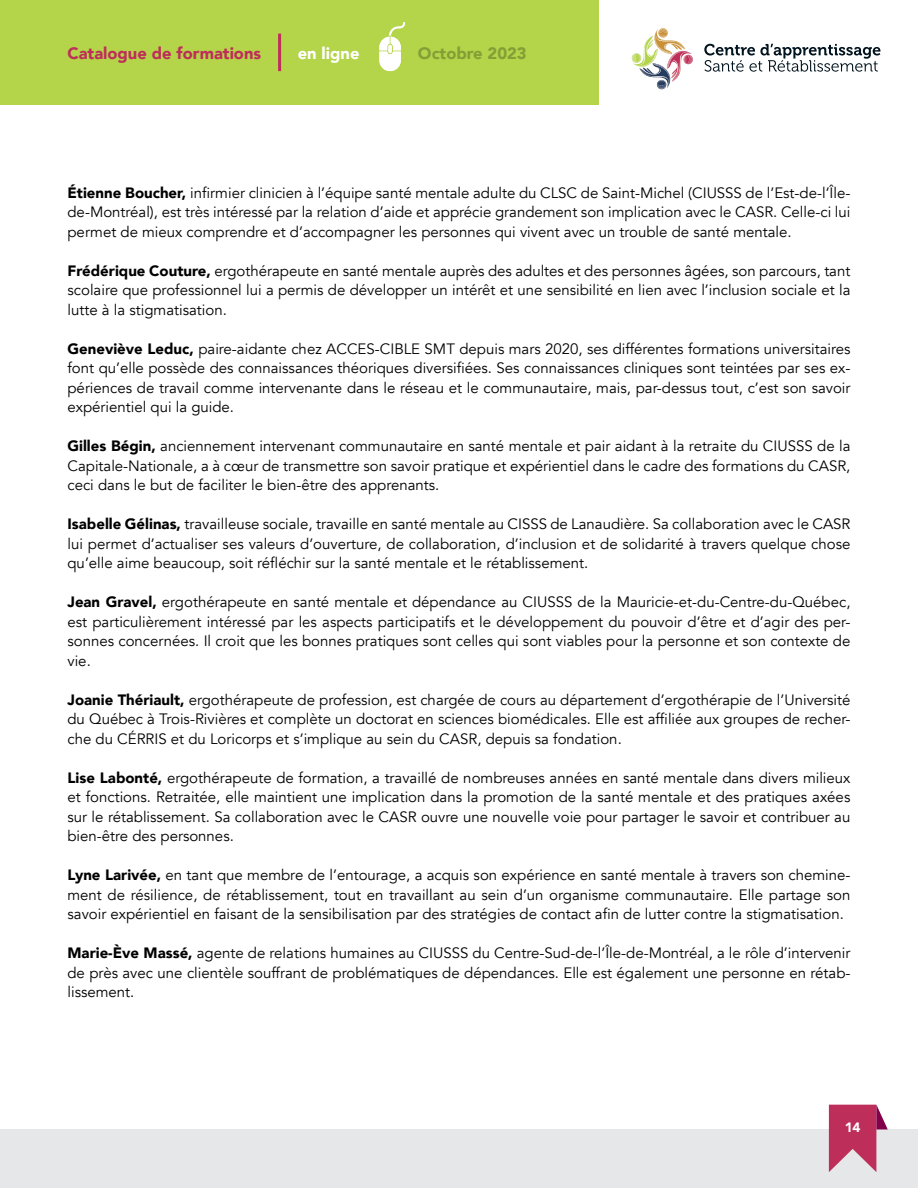
<style>
.page{position:relative;width:918px;height:1188px;background:#fff}
.page>*{position:absolute;margin:0;border:0;box-sizing:border-box;transform-origin:0 0}
.t1{font:900 16.5px "Avenir";color:#be2e5a}
.t2{font:900 16.5px "Avenir";color:#849f36}
.t3{font:900 16.5px "Avenir";color:#fff}
.t4{font:15px/19.5px "Avenir";color:#000;text-align:justify}
.t5{font:900 13.5px "Avenir";color:#fff}
.s1{font-weight:900}
</style>
<div class="page">
<div style="left:0;top:0;width:598px;height:105px;background:#b4d449"></div>
<svg style="left:632px;top:28px;width:61px;height:62px"></svg>
<svg style="left:704px;top:44px;width:176px;height:28px"></svg>
<svg style="left:379px;top:22px;width:26px;height:50px"></svg>
<hr style="left:278px;top:34px;width:3px;height:37px;background:#be2e5a">
<div style="left:0;top:1129px;width:918px;height:59px;background:#e6e7e8"></div>
<svg style="left:829px;top:1105px;width:59px;height:67px"></svg>
<p class="t1" style="left:68px;top:40px;width:195px">Catalogue de formations</p>
<p class="t3" style="left:298px;top:40px;width:63px">en ligne</p>
<p class="t2" style="left:418px;top:40px;width:110px">Octobre 2023</p>
<p class="t4" style="left:68px;top:183px;width:785px"><span class="s1">Étienne Boucher,</span> infirmier clinicien à l’équipe santé mentale adulte du CLSC de Saint-Michel (CIUSSS de l’Est-de-l’Île&shy;de-Montréal), est très intéressé par la relation d’aide et apprécie grandement son implication avec le CASR. Celle-ci lui permet de mieux comprendre et d’accompagner les personnes qui vivent avec un trouble de santé mentale.</p>
<p class="t4" style="left:68px;top:261px;width:785px"><span class="s1">Frédérique Couture,</span> ergothérapeute en santé mentale auprès des adultes et des personnes âgées, son parcours, tant scolaire que professionnel lui a permis de développer un intérêt et une sensibilité en lien avec l’inclusion sociale et la lutte à la stigmatisation.</p>
<p class="t4" style="left:68px;top:339px;width:785px"><span class="s1">Geneviève Leduc,</span> paire-aidante chez ACCES-CIBLE SMT depuis mars 2020, ses différentes formations universitaires font qu’elle possède des connaissances théoriques diversifiées. Ses connaissances cliniques sont teintées par ses ex&shy;périences de travail comme intervenante dans le réseau et le communautaire, mais, par-dessus tout, c’est son savoir expérientiel qui la guide.</p>
<p class="t4" style="left:68px;top:436px;width:785px"><span class="s1">Gilles Bégin,</span> anciennement intervenant communautaire en santé mentale et pair aidant à la retraite du CIUSSS de la Capitale-Nationale, a à cœur de transmettre son savoir pratique et expérientiel dans le cadre des formations du CASR, ceci dans le but de faciliter le bien-être des apprenants.</p>
<p class="t4" style="left:68px;top:514px;width:785px"><span class="s1">Isabelle Gélinas,</span> travailleuse sociale, travaille en santé mentale au CISSS de Lanaudière. Sa collaboration avec le CASR lui permet d’actualiser ses valeurs d’ouverture, de collaboration, d’inclusion et de solidarité à travers quelque chose qu’elle aime beaucoup, soit réfléchir sur la santé mentale et le rétablissement.</p>
<p class="t4" style="left:68px;top:592px;width:785px"><span class="s1">Jean Gravel,</span> ergothérapeute en santé mentale et dépendance au CIUSSS de la Mauricie-et-du-Centre-du-Québec, est particulièrement intéressé par les aspects participatifs et le développement du pouvoir d’être et d’agir des per&shy;sonnes concernées. Il croit que les bonnes pratiques sont celles qui sont viables pour la personne et son contexte de vie.</p>
<p class="t4" style="left:68px;top:690px;width:785px"><span class="s1">Joanie Thériault,</span> ergothérapeute de profession, est chargée de cours au département d’ergothérapie de l’Université du Québec à Trois-Rivières et complète un doctorat en sciences biomédicales. Elle est affiliée aux groupes de recher&shy;che du CÉRRIS et du Loricorps et s’implique au sein du CASR, depuis sa fondation.</p>
<p class="t4" style="left:68px;top:768px;width:785px"><span class="s1">Lise Labonté,</span> ergothérapeute de formation, a travaillé de nombreuses années en santé mentale dans divers milieux et fonctions. Retraitée, elle maintient une implication dans la promotion de la santé mentale et des pratiques axées sur le rétablissement. Sa collaboration avec le CASR ouvre une nouvelle voie pour partager le savoir et contribuer au bien-être des personnes.</p>
<p class="t4" style="left:68px;top:865px;width:785px"><span class="s1">Lyne Larivée,</span> en tant que membre de l’entourage, a acquis son expérience en santé mentale à travers son chemine&shy;ment de résilience, de rétablissement, tout en travaillant au sein d’un organisme communautaire. Elle partage son savoir expérientiel en faisant de la sensibilisation par des stratégies de contact afin de lutter contre la stigmatisation.</p>
<p class="t4" style="left:68px;top:943px;width:785px"><span class="s1">Marie-Ève Massé,</span> agente de relations humaines au CIUSSS du Centre-Sud-de-l’Île-de-Montréal, a le rôle d’intervenir de près avec une clientèle souffrant de problématiques de dépendances. Elle est également une personne en rétab&shy;lissement.</p>
<p class="t5" style="left:845px;top:1115px;width:17px">14</p>
</div>
